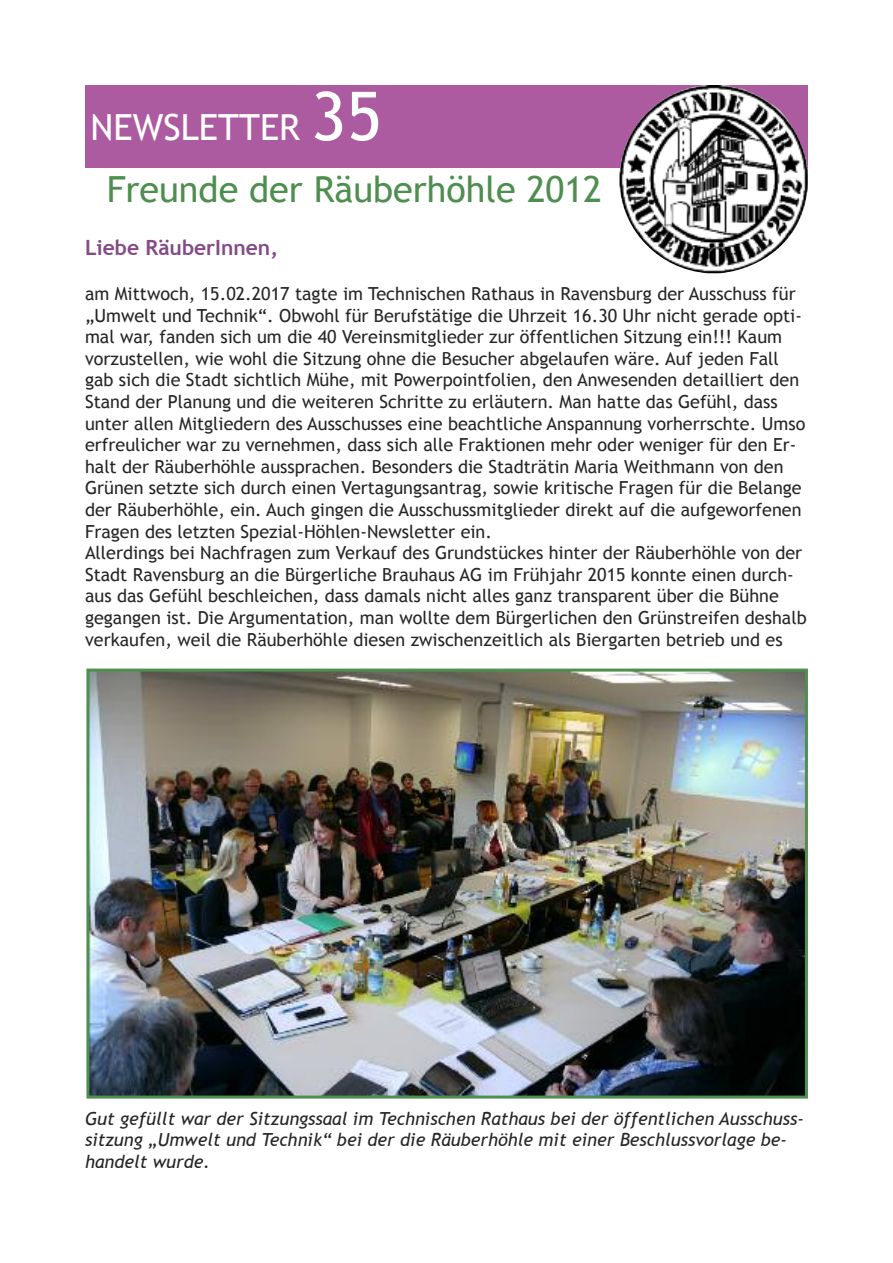
<style>
.page{position:relative;width:893px;height:1263px;background:#fff}
.page>*{position:absolute;margin:0;border:0;box-sizing:border-box;transform-origin:0 0}
.t1{font:36px/61.2px "Trebuchet MS";color:#4e8e4e}
.t2{font:700 21px "Trebuchet MS";color:#834a88}
.t3{font:18px/21.6px "Trebuchet MS";color:#272627}
.t4{font:italic 18px/21.6px "Trebuchet MS";color:#272627}
.s1{color:#fff}
.s2{font-size:67.5px;color:#fff}
</style>
<div class="page">
<div style="left:85px;top:85px;width:723px;height:82px;background:#ad5ba0"></div>
<img style="left:619px;top:85px;width:189px;height:188px">
<img style="left:90px;top:673px;width:714px;height:421px">
<div style="left:86px;top:669px;width:722px;height:429px;border:3px solid #4e8e4e"></div>
<h1 class="t1" style="left:107px;top:97px;width:497px;text-indent:-16px"><span class="s1">NEWSLETTER</span> <span class="s2">35<br></span>Freunde der Räuberhöhle 2012</h1>
<p class="t2" style="left:85px;top:236px;width:195px">Liebe RäuberInnen,</p>
<p class="t3" style="left:85px;top:283px;width:723px">am Mittwoch, 15.02.2017 tagte im Technischen Rathaus in Ravensburg der Ausschuss für „Umwelt und Technik“. Obwohl für Berufstätige die Uhrzeit 16.30 Uhr nicht gerade opti&shy;mal war, fanden sich um die 40 Vereinsmitglieder zur öffentlichen Sitzung ein!!! Kaum vorzustellen, wie wohl die Sitzung ohne die Besucher abgelaufen wäre. Auf jeden Fall gab sich die Stadt sichtlich Mühe, mit Powerpointfolien, den Anwesenden detailliert den Stand der Planung und die weiteren Schritte zu erläutern. Man hatte das Gefühl, dass unter allen Mitgliedern des Ausschusses eine beachtliche Anspannung vorherrschte. Umso erfreulicher war zu vernehmen, dass sich alle Fraktionen mehr oder weniger für den Er&shy;halt der Räuberhöhle aussprachen. Besonders die Stadträtin Maria Weithmann von den Grünen setzte sich durch einen Vertagungsantrag, sowie kritische Fragen für die Belange der Räuberhöhle, ein. Auch gingen die Ausschussmitglieder direkt auf die aufgeworfenen Fragen des letzten Spezial-Höhlen-Newsletter ein.<br>Allerdings bei Nachfragen zum Verkauf des Grundstückes hinter der Räuberhöhle von der Stadt Ravensburg an die Bürgerliche Brauhaus AG im Frühjahr 2015 konnte einen durch&shy;aus das Gefühl beschleichen, dass damals nicht alles ganz transparent über die Bühne gegangen ist. Die Argumentation, man wollte dem Bürgerlichen den Grünstreifen deshalb verkaufen, weil die Räuberhöhle diesen zwischenzeitlich als Biergarten betrieb und es</p>
<p class="t4" style="left:85px;top:1107px;width:720px">Gut gefüllt war der Sitzungssaal im Technischen Rathaus bei der öffentlichen Ausschuss&shy;sitzung „Umwelt und Technik“ bei der die Räuberhöhle mit einer Beschlussvorlage be&shy;handelt wurde.</p>
</div>
